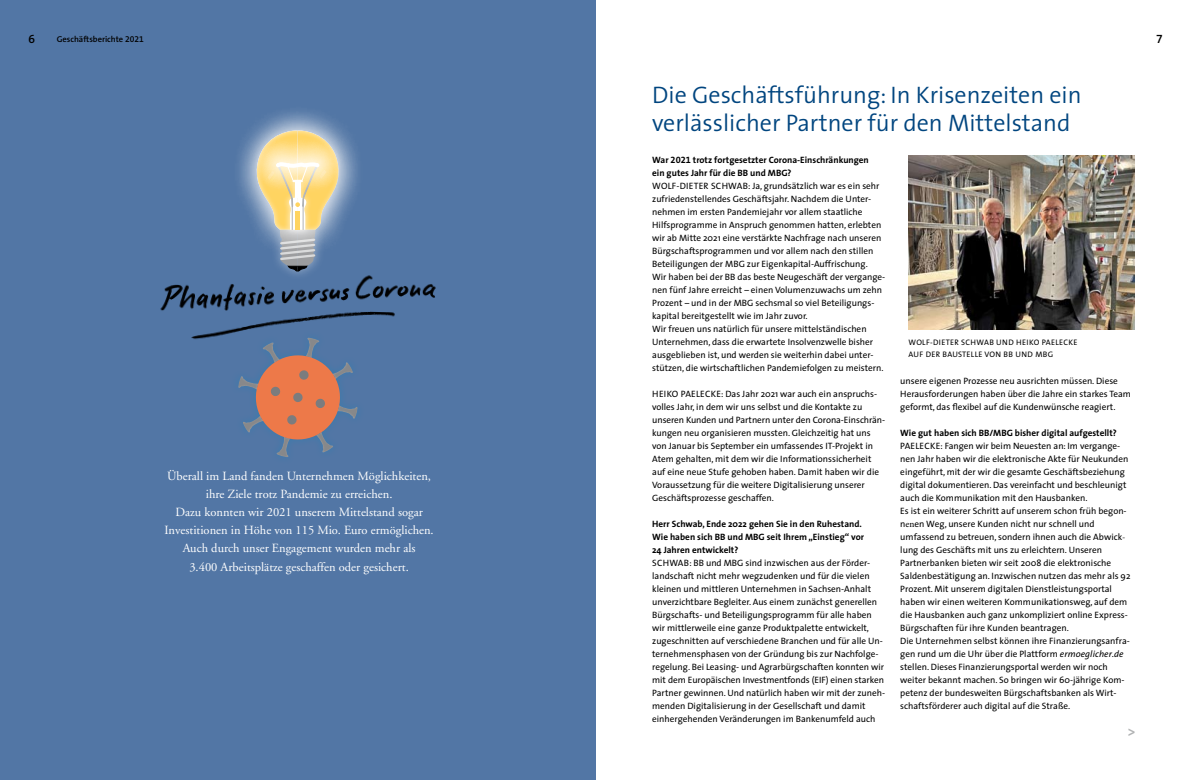
<style>
.page{position:relative;width:1191px;height:780px;background:#fff}
.page>*{position:absolute;margin:0;border:0;box-sizing:border-box;transform-origin:0 0}
.t1{font:300 24px/28.8px "The Sans";color:#00457f}
.t2{font:600 14px "News Got T";color:#b1b3b4}
.t3{font:12.5px/18px "Adobe Garamond";color:#fff;text-align:center}
.t4{font:12px "The Sans Semi Bold Expert";color:#000}
.t5{font:9.2px/13px "The Sans";color:#000}
.t6{font:700 9.2px/13px "The Sans";color:#000}
.t7{font:600 8.5px "The Sans";color:#000}
.t8{font:8px "The Sans";letter-spacing:.035em;color:#000}
.s1{font-family:"The Sans Semi Bold Expert";font-weight:400}
.s2{font-family:"The Sans Bold Expert";font-weight:400}
.s3{font-family:"Minion Pro"}
.s4{font-style:italic}
</style>
<div class="page">
<img style="left:908px;top:156px;width:226px;height:173px">
<div style="left:0;top:0;width:595px;height:780px;background:#5276a5"></div>
<img style="left:191px;top:316px;width:203px;height:23px">
<div style="left:230px;top:329px;width:143px;height:143px;background:#5276a5"></div>
<svg style="left:238px;top:338px;width:120px;height:119px"></svg>
<div style="left:229px;top:103px;width:140px;height:157px;background:#fff;opacity:.9"></div>
<div style="left:243px;top:129px;width:115px;height:79px;background:#fff;opacity:.85"></div>
<svg style="left:254px;top:139px;width:92px;height:56px"></svg>
<svg style="left:256px;top:130px;width:84px;height:132px"></svg>
<img style="left:160px;top:262px;width:276px;height:54px">
<h3 class="t4" style="left:28px;top:29px;width:8px">6</h3>
<p class="t7" style="left:57px;top:32px;width:89px">Geschäftsberichte <span class="s1">2021</span></p>
<h3 class="t4" style="left:1156px;top:29px;width:8px">7</h3>
<p class="t3" style="left:164px;top:468px;width:271px">Überall im Land fanden Unternehmen Möglichkeiten, ihre Ziele trotz Pandemie zu erreichen.<br>Dazu konnten wir 2021 unserem Mittelstand sogar Investitionen in Höhe von 115 Mio. Euro ermöglichen.<br>Auch durch unser Engagement wurden mehr als<br>3.400 Arbeitsplätze geschaffen oder gesichert.</p>
<h1 class="t1" style="left:652px;top:79px;width:431px">Die Geschäftsführung: In Krisenzeiten ein verlässlicher Partner für den Mittelstand</h1>
<p class="t6" style="left:652px;top:153px;width:218px">War <span class="s2">2021</span> trotz fortgesetzter Corona-Einschränkungen ein gutes Jahr für die BB und MBG?</p>
<p class="t5" style="left:652px;top:179px;width:40px">Wolf-Dieter</p>
<p class="t5" style="left:711px;top:179px;width:13px">Schwab</p>
<p class="t5" style="left:652px;top:179px;width:235px;text-indent:96px">: Ja, grundsätzlich war es ein sehr zufriedenstellendes Geschäftsjahr. Nachdem die Unter&shy;nehmen im ersten Pandemiejahr vor allem staatliche Hilfsprogramme in Anspruch genommen hatten, erlebten wir ab Mitte 2021 eine verstärkte Nachfrage nach unseren Bürgschaftsprogrammen und vor allem nach den stillen Beteiligungen der MBG zur Eigenkapital-Auffrischung.<br>Wir haben bei der BB das beste Neugeschäft der vergange&shy;nen fünf Jahre erreicht – einen Volumenzuwachs um zehn Prozent – und in der MBG sechsmal so viel Beteiligungs&shy;kapital bereitgestellt wie im Jahr zuvor.<br>Wir freuen uns natürlich für unsere mittelständischen Unternehmen, dass die erwartete Insolvenzwelle bisher ausgeblieben ist, und werden sie weiterhin dabei unter&shy;stützen, die wirtschaftlichen Pandemiefolgen zu meistern.</p>
<p class="t5" style="left:652px;top:387px;width:13px">Heiko</p>
<p class="t5" style="left:681px;top:387px;width:11px">Paelecke</p>
<p class="t5" style="left:652px;top:387px;width:234px;text-indent:69px">: Das Jahr 2021 war auch ein anspruchs&shy;volles Jahr, in dem wir uns selbst und die Kontakte zu unseren Kunden und Partnern unter den Corona-Einschrän&shy;kungen neu organisieren mussten. Gleichzeitig hat uns von Januar bis September ein umfassendes IT-Projekt in Atem gehalten, mit dem wir die Informationssicherheit auf eine neue Stufe gehoben haben. Damit haben wir die Voraussetzung für die weitere Digitalisierung unserer Geschäftsprozesse geschaffen.</p>
<p class="t6" style="left:652px;top:517px;width:213px">Herr Schwab, Ende 2022 gehen Sie in den Ruhestand.<br>Wie haben sich BB und MBG seit Ihrem „Einstieg“ vor<br>24 Jahren entwickelt?</p>
<p class="t5" style="left:652px;top:556px;width:13px">Schwab</p>
<p class="t5" style="left:652px;top:556px;width:234px;text-indent:37px">: BB und MBG sind inzwischen aus der Förder&shy;landschaft nicht mehr wegzudenken und für die vielen kleinen und mittleren Unternehmen in Sachsen-Anhalt unverzichtbare Begleiter. Aus einem zunächst generellen Bürgschafts- und Beteiligungsprogramm für alle haben wir mittlerweile eine ganze Produktpalette entwickelt, zugeschnitten auf verschiedene Branchen und für alle Un&shy;ternehmensphasen von der Gründung bis zur Nachfolge&shy;regelung. Bei Leasing- und Agrarbürgschaften konnten wir mit dem Europäischen Investmentfonds (EIF) einen starken Partner gewinnen. Und natürlich haben wir mit der zuneh&shy;menden Digitalisierung in der Gesellschaft und damit einhergehenden Veränderungen im Bankenumfeld auch</p>
<p class="t8" style="left:908px;top:335px;width:36px">Wolf-Dieter</p>
<p class="t8" style="left:961px;top:335px;width:11px">Schwab</p>
<p class="t8" style="left:996px;top:335px;width:7px">und</p>
<p class="t8" style="left:1016px;top:335px;width:12px">Heiko</p>
<p class="t8" style="left:1042px;top:335px;width:10px">Paelecke</p>
<p class="t8" style="left:908px;top:347px;width:6px">auf</p>
<p class="t8" style="left:925px;top:347px;width:6px">der</p>
<p class="t8" style="left:942px;top:347px;width:11px">Baustelle</p>
<p class="t8" style="left:984px;top:347px;width:7px">von</p>
<p class="t8" style="left:1003px;top:347px;width:19px">bb und</p>
<p class="t8" style="left:1035px;top:347px;width:7px">mbg</p>
<p class="t5" style="left:900px;top:374px;width:232px">unsere eigenen Prozesse neu ausrichten müssen. Diese<br>Herausforderungen haben über die Jahre ein starkes Team geformt, das flexibel auf die Kundenwünsche reagiert.</p>
<p class="t6" style="left:900px;top:426px;width:218px">Wie gut haben sich BB/MBG bisher digital aufgestellt?</p>
<p class="t5" style="left:900px;top:439px;width:232px">PAELECKE: Fangen wir beim Neuesten an: Im vergange&shy;nen Jahr haben wir die elektronische Akte für Neukunden eingeführt, mit der wir die gesamte Geschäftsbeziehung digital dokumentieren. Das vereinfacht und beschleunigt auch die Kommunikation mit den Hausbanken.<br>Es ist ein weiterer Schritt auf unserem schon früh begon&shy;n<span class="s3">en</span>en Weg, unsere Kunden nicht nur schnell und umfassend zu betreuen, sondern ihnen auch die Abwick&shy;lung des Geschäfts mit uns zu erleichtern. Unseren Partnerbanken bieten wir seit 2008 die elektronische Saldenbestätigung an. Inzwischen nutzen das mehr als 92<br>Prozent. Mit unserem digitalen Dienstleistungsportal haben wir einen weiteren Kommunikationsweg, auf dem die Hausbanken auch ganz unkompliziert online Express-Bürgschaften für ihre Kunden beantragen.<br>Die Unternehmen selbst können ihre Finanzierungsanfra&shy;gen rund um die Uhr über die Plattform <span class="s4">ermoeglicher.de </span>stellen. Dieses Finanzierungsportal werden wir noch weiter bekannt machen. So bringen wir 60-jährige Kom&shy;petenz der bundesweiten Bürgschaftsbanken als Wirt&shy;schaftsförderer auch digital auf die Straße.</p>
<h2 class="t2" style="left:1128px;top:724px;width:8px">&gt;</h2>
</div>
